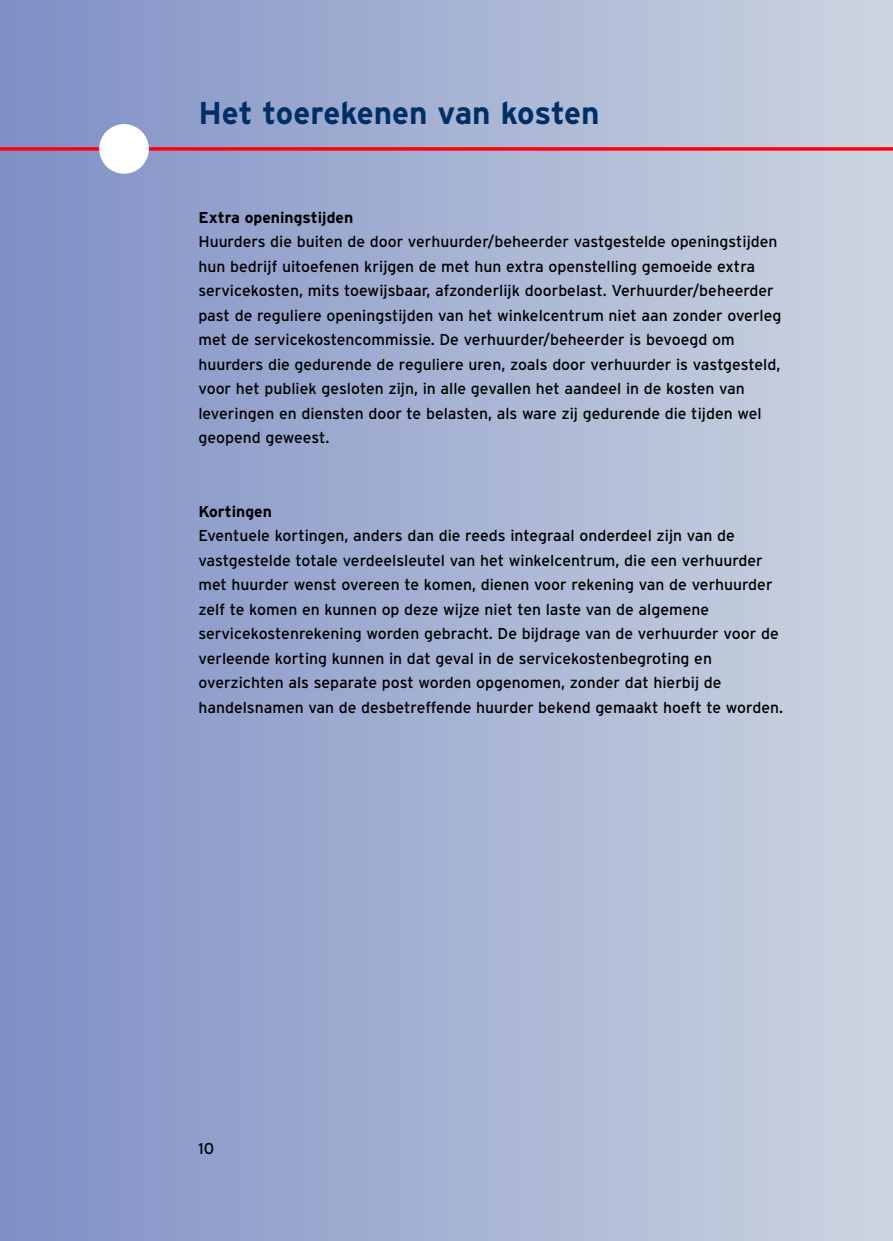
<style>
.page{position:relative;width:893px;height:1241px;background:#fff}
.page>*{position:absolute;margin:0;border:0;box-sizing:border-box;transform-origin:0 0}
.t1{font:700 31.5px "Interstate";letter-spacing:-.005em;color:#002f65}
.t2{font:15.75px/24.5px "Interstate";color:#000}
.t3{font:700 15.75px "Interstate";color:#000}
</style>
<div class="page">
<div style="left:0;top:0;width:11px;height:1240px;background:#808fc6"></div>
<div style="left:8px;top:0;width:15px;height:1240px;background:#8190c6"></div>
<div style="left:20px;top:0;width:14px;height:1240px;background:#8291c6"></div>
<div style="left:31px;top:0;width:15px;height:1240px;background:#8392c7"></div>
<div style="left:43px;top:0;width:14px;height:1240px;background:#8493c7"></div>
<div style="left:54px;top:0;width:15px;height:1240px;background:#8494c7"></div>
<div style="left:66px;top:0;width:14px;height:1240px;background:#8594c8"></div>
<div style="left:77px;top:0;width:15px;height:1240px;background:#8695c8"></div>
<div style="left:89px;top:0;width:14px;height:1240px;background:#8796c8"></div>
<div style="left:100px;top:0;width:15px;height:1240px;background:#8897c9"></div>
<div style="left:112px;top:0;width:14px;height:1240px;background:#8998c9"></div>
<div style="left:123px;top:0;width:15px;height:1240px;background:#8a99c9"></div>
<div style="left:135px;top:0;width:14px;height:1240px;background:#8b9aca"></div>
<div style="left:146px;top:0;width:15px;height:1240px;background:#8d9bca"></div>
<div style="left:158px;top:0;width:14px;height:1240px;background:#8e9cca"></div>
<div style="left:169px;top:0;width:15px;height:1240px;background:#8e9dcb"></div>
<div style="left:181px;top:0;width:14px;height:1240px;background:#8f9ecb"></div>
<div style="left:192px;top:0;width:15px;height:1240px;background:#909fcb"></div>
<div style="left:204px;top:0;width:14px;height:1240px;background:#919fcc"></div>
<div style="left:215px;top:0;width:15px;height:1240px;background:#92a0cc"></div>
<div style="left:227px;top:0;width:14px;height:1240px;background:#93a1cd"></div>
<div style="left:238px;top:0;width:15px;height:1240px;background:#94a2cd"></div>
<div style="left:250px;top:0;width:14px;height:1240px;background:#95a3cd"></div>
<div style="left:261px;top:0;width:15px;height:1240px;background:#96a4ce"></div>
<div style="left:273px;top:0;width:14px;height:1240px;background:#97a5ce"></div>
<div style="left:284px;top:0;width:15px;height:1240px;background:#98a6ce"></div>
<div style="left:296px;top:0;width:14px;height:1240px;background:#99a7cf"></div>
<div style="left:307px;top:0;width:15px;height:1240px;background:#9aa8cf"></div>
<div style="left:319px;top:0;width:14px;height:1240px;background:#9ba9cf"></div>
<div style="left:330px;top:0;width:15px;height:1240px;background:#9caad0"></div>
<div style="left:342px;top:0;width:14px;height:1240px;background:#9daad0"></div>
<div style="left:353px;top:0;width:15px;height:1240px;background:#9eabd0"></div>
<div style="left:364px;top:0;width:15px;height:1240px;background:#9facd1"></div>
<div style="left:376px;top:0;width:15px;height:1240px;background:#a0add1"></div>
<div style="left:387px;top:0;width:15px;height:1240px;background:#a1aed1"></div>
<div style="left:399px;top:0;width:14px;height:1240px;background:#a2afd2"></div>
<div style="left:410px;top:0;width:15px;height:1240px;background:#a3b0d2"></div>
<div style="left:422px;top:0;width:14px;height:1240px;background:#a4b1d3"></div>
<div style="left:433px;top:0;width:15px;height:1240px;background:#a5b2d3"></div>
<div style="left:445px;top:0;width:14px;height:1240px;background:#a6b3d3"></div>
<div style="left:456px;top:0;width:15px;height:1240px;background:#a7b4d4"></div>
<div style="left:468px;top:0;width:14px;height:1240px;background:#a8b5d4"></div>
<div style="left:479px;top:0;width:15px;height:1240px;background:#a9b5d4"></div>
<div style="left:491px;top:0;width:14px;height:1240px;background:#aab6d5"></div>
<div style="left:502px;top:0;width:15px;height:1240px;background:#abb7d5"></div>
<div style="left:514px;top:0;width:14px;height:1240px;background:#acb8d5"></div>
<div style="left:525px;top:0;width:15px;height:1240px;background:#adb9d6"></div>
<div style="left:537px;top:0;width:14px;height:1240px;background:#aebad6"></div>
<div style="left:548px;top:0;width:15px;height:1240px;background:#afbbd6"></div>
<div style="left:560px;top:0;width:14px;height:1240px;background:#b0bcd7"></div>
<div style="left:571px;top:0;width:15px;height:1240px;background:#b1bdd7"></div>
<div style="left:583px;top:0;width:14px;height:1240px;background:#b2bed7"></div>
<div style="left:594px;top:0;width:15px;height:1240px;background:#b3bed8"></div>
<div style="left:606px;top:0;width:14px;height:1240px;background:#b4c0d8"></div>
<div style="left:617px;top:0;width:15px;height:1240px;background:#b5c0d8"></div>
<div style="left:629px;top:0;width:14px;height:1240px;background:#b6c1d9"></div>
<div style="left:640px;top:0;width:15px;height:1240px;background:#b7c2d9"></div>
<div style="left:652px;top:0;width:14px;height:1240px;background:#b8c3da"></div>
<div style="left:663px;top:0;width:15px;height:1240px;background:#b9c4da"></div>
<div style="left:675px;top:0;width:14px;height:1240px;background:#bac5da"></div>
<div style="left:686px;top:0;width:15px;height:1240px;background:#bbc6db"></div>
<div style="left:698px;top:0;width:14px;height:1240px;background:#bcc7db"></div>
<div style="left:709px;top:0;width:15px;height:1240px;background:#bdc8db"></div>
<div style="left:721px;top:0;width:14px;height:1240px;background:#bec9dc"></div>
<div style="left:732px;top:0;width:15px;height:1240px;background:#bfc9dc"></div>
<div style="left:744px;top:0;width:14px;height:1240px;background:#c0cadc"></div>
<div style="left:755px;top:0;width:15px;height:1240px;background:#c1cbdd"></div>
<div style="left:767px;top:0;width:14px;height:1240px;background:#c2ccdd"></div>
<div style="left:778px;top:0;width:15px;height:1240px;background:#c3cddd"></div>
<div style="left:790px;top:0;width:14px;height:1240px;background:#c4cede"></div>
<div style="left:801px;top:0;width:15px;height:1240px;background:#c5cfde"></div>
<div style="left:813px;top:0;width:14px;height:1240px;background:#c6d0de"></div>
<div style="left:824px;top:0;width:15px;height:1240px;background:#c7d1df"></div>
<div style="left:836px;top:0;width:14px;height:1240px;background:#c8d2df"></div>
<div style="left:847px;top:0;width:15px;height:1240px;background:#c9d3df"></div>
<div style="left:859px;top:0;width:14px;height:1240px;background:#cad4e0"></div>
<div style="left:870px;top:0;width:15px;height:1240px;background:#cbd4e0"></div>
<div style="left:882px;top:0;width:11px;height:1240px;background:#ccd5e0"></div>
<svg style="left:0;top:147px;width:893px;height:4px;background:#f31527"></svg>
<div style="left:99px;top:124px;width:50px;height:50px;background:#fff;border-radius:50%"></div>
<h1 class="t1" style="left:198px;top:95px;width:403px">Het toerekenen van kosten</h1>
<p class="t3" style="left:198px;top:208px;width:156px">Extra openingstijden</p>
<p class="t2" style="left:198px;top:229px;width:584px">Huurders die buiten de door verhuurder/beheerder vastgestelde openingstijden hun bedrijf uitoefenen krijgen de met hun extra openstelling gemoeide extra servicekosten, mits toewijsbaar, afzonderlijk doorbelast. Verhuurder/beheerder past de reguliere openingstijden van het winkelcentrum niet aan zonder overleg met de servicekostencommissie. De verhuurder/beheerder is bevoegd om huurders die gedurende de reguliere uren, zoals door verhuurder is vastgesteld, voor het publiek gesloten zijn, in alle gevallen het aandeel in de kosten van leveringen en diensten door te belasten, als ware zij gedurende die tijden wel geopend geweest.</p>
<p class="t3" style="left:198px;top:502px;width:75px">Kortingen</p>
<p class="t2" style="left:198px;top:523px;width:586px">Eventuele kortingen, anders dan die reeds integraal onderdeel zijn van de vastgestelde totale verdeelsleutel van het winkelcentrum, die een verhuurder met huurder wenst overeen te komen, dienen voor rekening van de verhuurder zelf te komen en kunnen op deze wijze niet ten laste van de algemene servicekostenrekening worden gebracht. De bijdrage van de verhuurder voor de verleende korting kunnen in dat geval in de servicekostenbegroting en overzichten als separate post worden opgenomen, zonder dat hierbij de handelsnamen van de desbetreffende huurder bekend gemaakt hoeft te worden.</p>
<p class="t2" style="left:198px;top:1136px;width:17px">10</p>
</div>
